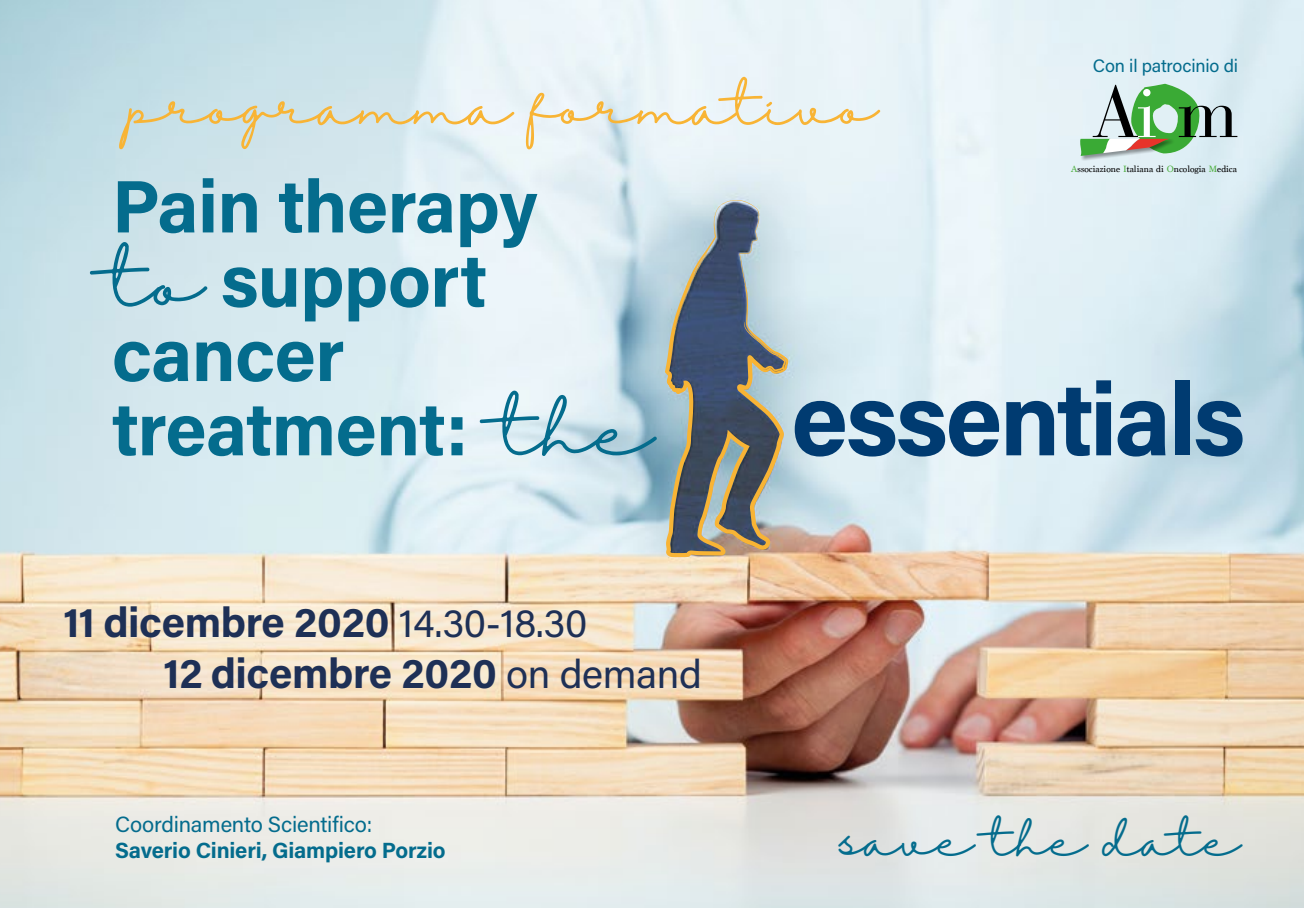
<style>
.page{position:relative;width:1304px;height:908px;background:#fff}
.page>*{position:absolute;margin:0;border:0;box-sizing:border-box;transform-origin:0 0}
.t1{font:700 102.6px "Acumin Pro";letter-spacing:-.03em;color:#003b71}
.t2{font:700 74.2px/74.2px "Acumin Pro";letter-spacing:-.01em;color:#046c8d}
.t3{font:52px "Halimun";letter-spacing:-.01em;color:#f8b435}
.t4{font:44px "Halimun";color:#046c8d}
.t5{font:700 42px/51.2px "Acumin Pro";letter-spacing:-.01em;color:#1e3056}
.t6{font:700 22px "Acumin Pro";letter-spacing:-.01em;color:#046c8d}
.t7{font:22px "Acumin Pro";letter-spacing:-.01em;color:#046c8d}
.t8{font:18px "Acumin Pro";letter-spacing:-.01em;color:#046c8d}
.t9{font:9.6px "Marion";color:#000}
.s1{color:#4faf41}
.s2{font-family:"Halimun";font-weight:400;font-size:69.8px}
.s3{font-weight:400;font-size:40px}
</style>
<div class="page">
<img style="left:0;top:0;width:1304px;height:907px">
<svg style="left:665px;top:200px;width:123px;height:357px;background:#838d91"></svg>
<svg style="left:1079px;top:84px;width:158px;height:117px;background:#b7d1c4"></svg>
<p class="t3" style="left:129px;top:76px;width:750px">programma formativo</p>
<p class="t8" style="left:1093px;top:53px;width:147px">Con il patrocinio di</p>
<p class="t9" style="left:1071px;top:163px;width:167px"><span class="s1">A</span>ssociazione <span class="s1">I</span>taliana di <span class="s1">O</span>ncologia <span class="s1">M</span>edica</p>
<h2 class="t2" style="left:112px;top:166px;width:543px">Pain therapy<br><span class="s2">to</span> support cancer treatment: <span class="s2">the</span></h2>
<p class="t5" style="left:163px;top:594px;width:540px;text-indent:-100px">11 dicembre 2020 <span class="s3">14.30-18.30<br></span>12 dicembre 2020 <span class="s3">on demand</span></p>
<p class="t7" style="left:115px;top:808px;width:259px">Coordinamento Scientifico:</p>
<p class="t6" style="left:115px;top:834px;width:332px">Saverio Cinieri, Giampiero Porzio</p>
<h1 class="t1" style="left:791px;top:347px;width:456px">essentials</h1>
<p class="t4" style="left:839px;top:814px;width:403px">save the date</p>
</div>
